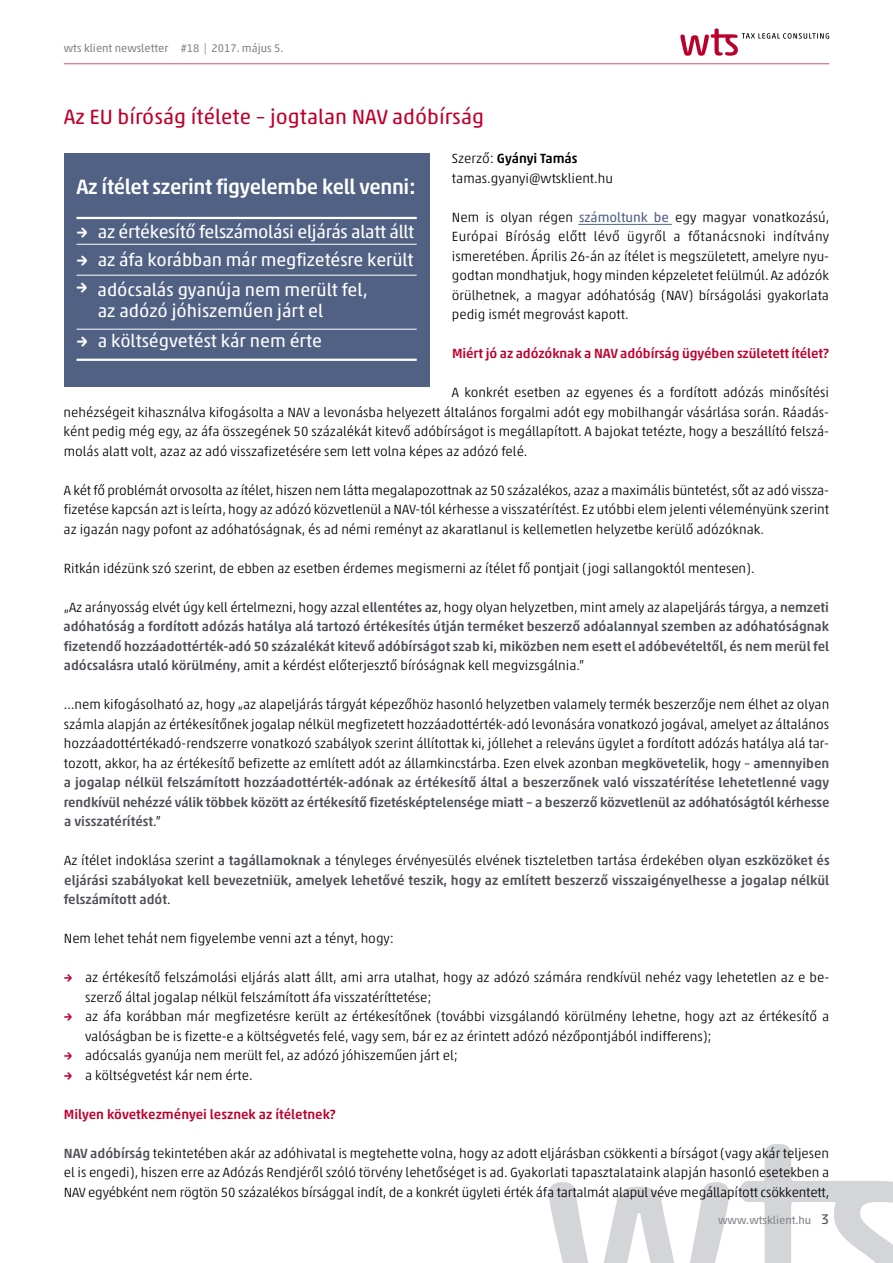
<style>
.page{position:relative;width:893px;height:1263px;background:#fff}
.page>*{position:absolute;margin:0;border:0;box-sizing:border-box;transform-origin:0 0}
.t1{font:21px "Akko Rounded Pro";color:#be002d}
.t2{font:500 21px "Akko Pro";letter-spacing:-.015em;color:#fff}
.t3{font:18px/21px "Akko Pro";letter-spacing:-.005em;color:#fff}
.t4{font:300 13.5px/19.5px "Akko Pro";color:#000;text-align:justify}
.t5{font:500 13.5px/19.5px "Akko Pro";color:#4e5157;text-align:justify}
.t6{font:500 13.5px "Akko Pro";letter-spacing:-.005em;color:#be002d}
.t7{font:11.25px "Akko Pro";color:#838589}
.s1{font-weight:500}
.s2{font-weight:400;color:#516184}
.s3{font-weight:300;color:#000}
.s4{font-weight:500;color:#4e5157}
.s5{font-family:"Akko Rounded Pro";font-weight:500;color:#be002d}
.s6{font-family:"Akko Rounded Pro";font-weight:500}
.s7{font-size:14.25px;color:#4e5157}
</style>
<div class="page">
<svg style="left:549px;top:1182px;width:180px;height:81px"></svg>
<svg style="left:740px;top:1144px;width:153px;height:119px"></svg>
<svg style="left:680px;top:29px;width:149px;height:27px"></svg>
<hr style="left:64px;top:64px;width:765px;height:1px;background:#d24d6c">
<div style="left:64px;top:153px;width:365px;height:234px;background:#516184"></div>
<hr style="left:77px;top:217px;width:340px;height:2px;background:#fff">
<hr style="left:77px;top:244px;width:340px;height:1px;background:#fff">
<hr style="left:77px;top:275px;width:340px;height:1px;background:#fff">
<hr style="left:77px;top:329px;width:340px;height:1px;background:#fff">
<hr style="left:77px;top:359px;width:340px;height:2px;background:#fff">
<hr style="left:578px;top:224px;width:94px;height:1px;background:#516184">
<p class="t7" style="left:64px;top:42px;width:221px">wts klient newsletter #18 | 2017. május 5.</p>
<h1 class="t1" style="left:64px;top:104px;width:422px">Az EU bíróság ítélete – jogtalan NAV adóbírság</h1>
<p class="t4" style="left:452px;top:148px;width:163px">Szerző: <span class="s1">Gyányi Tamás </span>tamas.gyanyi@wtsklient.hu</p>
<p class="t4" style="left:452px;top:207px;width:379px">Nem is olyan régen <span class="s2">számoltunk be</span> egy magyar vonatkozású, Európai Bíróság előtt lévő ügyről a főtanácsnoki indítvány ismeretében. Április 26-án az ítélet is megszületett, amelyre nyu&shy;godtan mondhatjuk, hogy minden képzeletet felülmúl. Az adózók örülhetnek, a magyar adóhatóság (NAV) bírságolási gyakorlata pedig ismét megrovást kapott.</p>
<p class="t6" style="left:452px;top:345px;width:379px">Miért jó az adózóknak a NAV adóbírság ügyében született ítélet?</p>
<p class="t4" style="left:64px;top:382px;width:767px;text-indent:388px">A konkrét esetben az egyenes és a fordított adózás minősítési nehézségeit kihasználva kifogásolta a NAV a levonásba helyezett általános forgalmi adót egy mobilhangár vásárlása során. Ráadás&shy;ként pedig még egy, az áfa összegének 50 százalékát kitevő adóbírságot is megállapított. A bajokat tetézte, hogy a beszállító felszá&shy;molás alatt volt, azaz az adó visszafizetésére sem lett volna képes az adózó felé.</p>
<p class="t4" style="left:64px;top:480px;width:767px">A két fő problémát orvosolta az ítélet, hiszen nem látta megalapozottnak az 50 százalékos, azaz a maximális büntetést, sőt az adó vissza&shy;fizetése kapcsán azt is leírta, hogy az adózó közvetlenül a NAV-tól kérhesse a visszatérítést. Ez utóbbi elem jelenti véleményünk szerint az igazán nagy pofont az adóhatóságnak, és ad némi reményt az akaratlanul is kellemetlen helyzetbe kerülő adózóknak.</p>
<p class="t4" style="left:64px;top:558px;width:692px">Ritkán idézünk szó szerint, de ebben az esetben érdemes megismerni az ítélet fő pontjait (jogi sallangoktól mentesen).</p>
<p class="t5" style="left:63px;top:597px;width:767px"><span class="s3">„Az arányosság elvét úgy kell értelmezni, hogy azzal</span> ellentétes az<span class="s3">, hogy olyan helyzetben, mint amely az alapeljárás tárgya, a</span> nemzeti adóhatóság a fordított adózás hatálya alá tartozó értékesítés útján terméket beszerző adóalannyal szemben az adóhatóságnak fizetendő hozzáadottérték-adó 50 százalékát kitevő adóbírságot szab ki, miközben nem esett el adóbevételtől, és nem merül fel adócsalásra utaló körülmény<span class="s3">, amit a kérdést előterjesztő bíróságnak kell megvizsgálnia.”</span></p>
<p class="t4" style="left:64px;top:694px;width:767px">…nem kifogásolható az, hogy „az alapeljárás tárgyát képezőhöz hasonló helyzetben valamely termék beszerzője nem élhet az olyan számla alapján az értékesítőnek jogalap nélkül megfizetett hozzáadottérték-adó levonására vonatkozó jogával, amelyet az általános hozzáadottértékadó-rendszerre vonatkozó szabályok szerint állítottak ki, jóllehet a releváns ügylet a fordított adózás hatálya alá tar&shy;tozott, akkor, ha az értékesítő befizette az említett adót az államkincstárba. Ezen elvek azonban <span class="s4">megkövetelik</span>, hogy – <span class="s4">amennyiben a jogalap nélkül felszámított hozzáadottérték-adónak az értékesítő által a beszerzőnek való visszatérítése lehetetlenné vagy rendkívül nehézzé válik többek között az értékesítő fizetésképtelensége miatt – a beszerző közvetlenül az adóhatóságtól kérhesse a visszatérítést</span>.”</p>
<p class="t5" style="left:64px;top:850px;width:767px"><span class="s3">Az ítélet indoklása szerint</span> a tagállamoknak <span class="s3">a tényleges érvényesülés elvének tiszteletben tartása érdekében</span> olyan eszközöket és eljárási szabályokat kell bevezetniük, amelyek lehetővé teszik, hogy az említett beszerző visszaigényelhesse a jogalap nélkül felszámított adót<span class="s3">.</span></p>
<p class="t4" style="left:64px;top:928px;width:332px">Nem lehet tehát nem figyelembe venni azt a tényt, hogy:</p>
<p class="t4" style="left:85px;top:967px;width:746px;text-indent:-21px"><span class="s5">→</span> az értékesítő felszámolási eljárás alatt állt, ami arra utalhat, hogy az adózó számára rendkívül nehéz vagy lehetetlen az e be&shy;szerző által jogalap nélkül felszámított áfa visszatéríttetése;</p>
<p class="t4" style="left:85px;top:1006px;width:746px;text-indent:-21px"><span class="s5">→</span> az áfa korábban már megfizetésre került az értékesítőnek (további vizsgálandó körülmény lehetne, hogy azt az értékesítő a valóságban be is fizette-e a költségvetés felé, vagy sem, bár ez az érintett adózó nézőpontjából indifferens);</p>
<p class="t4" style="left:64px;top:1045px;width:396px"><span class="s5">→</span> adócsalás gyanúja nem merült fel, az adózó jóhiszeműen járt el;</p>
<p class="t4" style="left:64px;top:1065px;width:190px"><span class="s5">→</span> a költségvetést kár nem érte.</p>
<p class="t6" style="left:64px;top:1106px;width:274px">Milyen következményei lesznek az ítéletnek?</p>
<p class="t4" style="left:64px;top:1143px;width:767px"><span class="s4">NAV adóbírság</span> tekintetében akár az adóhivatal is megtehette volna, hogy az adott eljárásban csökkenti a bírságot (vagy akár teljesen el is engedi), hiszen erre az Adózás Rendjéről szóló törvény lehetőséget is ad. Gyakorlati tapasztalataink alapján hasonló esetekben a NAV egyébként nem rögtön 50 százalékos bírsággal indít, de a konkrét ügyleti érték áfa tartalmát alapul véve megállapított csökkentett,</p>
<h1 class="t2" style="left:77px;top:174px;width:341px">Az ítélet szerint figyelembe kell venni:</h1>
<h2 class="t3" style="left:77px;top:221px;width:339px"><span class="s6">→</span> az értékesítő felszámolási eljárás alatt állt</h2>
<h2 class="t3" style="left:77px;top:249px;width:338px"><span class="s6">→</span> az áfa korábban már megfizetésre került</h2>
<h2 class="t3" style="left:98px;top:279px;width:271px;text-indent:-22px"><sup>→</sup> adócsalás gyanúja nem merült fel, az adózó jóhiszeműen járt el</h2>
<h2 class="t3" style="left:77px;top:330px;width:247px"><span class="s6">→</span> a költségvetést kár nem érte</h2>
<p class="t7" style="left:718px;top:1213px;width:113px">www.wtsklient.hu <span class="s7">3</span></p>
</div>
